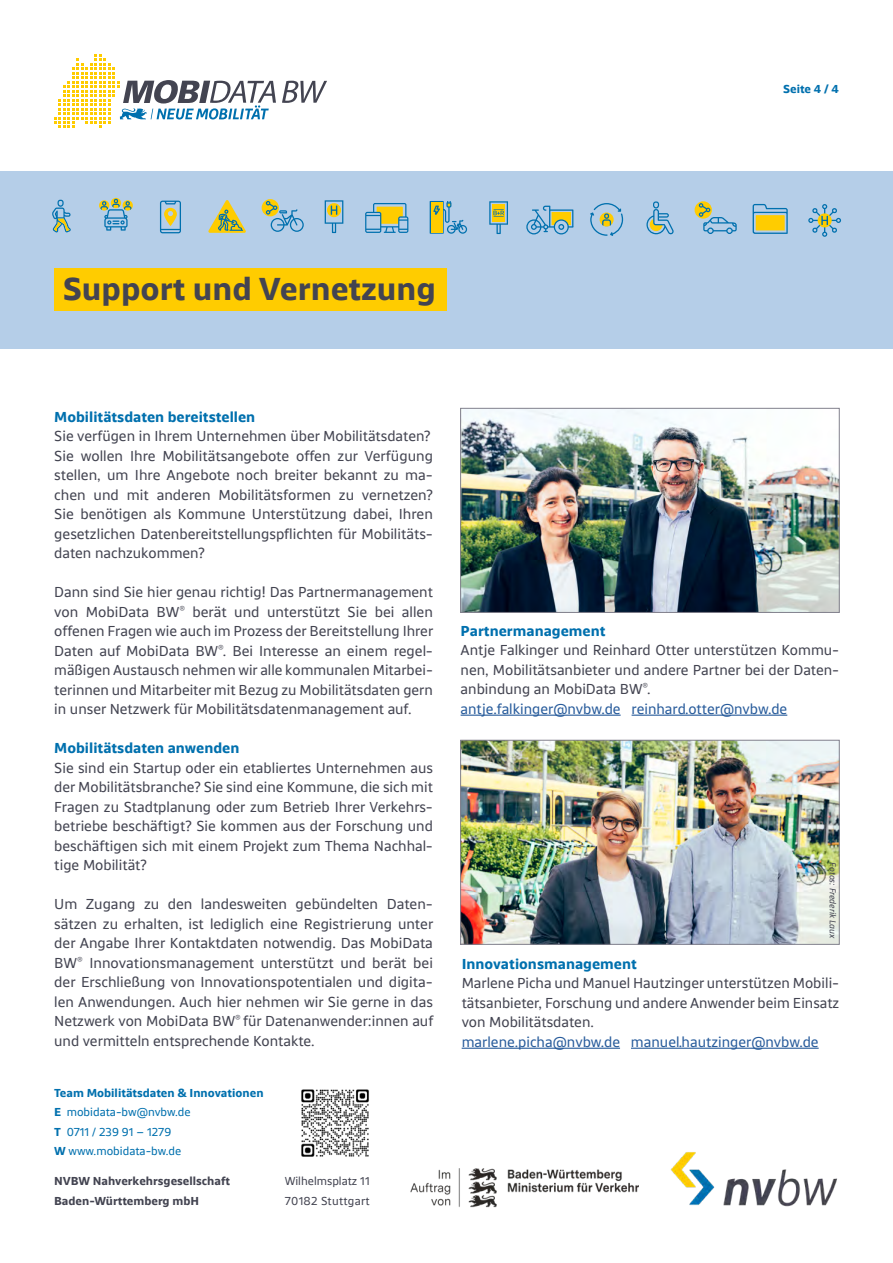
<style>
.page{position:relative;width:893px;height:1263px;background:#fff}
.page>*{position:absolute;margin:0;border:0;box-sizing:border-box;transform-origin:0 0}
.t1{font:700 33px "Typewalk 1965";color:#434451}
.t2{font:15px/19.5px "Typewalk 1965";color:#434451}
.t3{font:700 15px "Typewalk 1965";color:#0070ae}
.t4{font:15px "Typewalk 1965";color:#275b9b}
.t5{font:12px/19.5px "Typewalk 1965";color:#0070ae}
.t6{font:700 12px/19.5px "Typewalk 1965";color:#434451}
.t7{font:12px/19.5px "Typewalk 1965";color:#434451}
.t8{font:700 12px "Typewalk 1965";color:#0070ae}
.t9{font:italic 9px "Typewalk 1965";color:#434451}
.s1{font-weight:700}
.s2{color:#275b9b}
</style>
<div class="page">
<svg style="left:282px;top:81px;width:45px;height:22px"></svg>
<svg style="left:54px;top:54px;width:222px;height:74px"></svg>
<img style="left:462px;top:742px;width:375px;height:200px">
<div style="left:460px;top:740px;width:379px;height:204px;border:1px solid #82818d"></div>
<img style="left:462px;top:410px;width:375px;height:200px">
<div style="left:460px;top:408px;width:379px;height:204px;border:1px solid #82818d"></div>
<hr style="left:461px;top:715px;width:160px;height:1px;background:#275b9b">
<hr style="left:632px;top:715px;width:155px;height:1px;background:#275b9b">
<hr style="left:462px;top:1048px;width:158px;height:1px;background:#275b9b">
<hr style="left:631px;top:1048px;width:188px;height:1px;background:#275b9b">
<img style="left:670px;top:1152px;width:167px;height:55px">
<img style="left:301px;top:1089px;width:68px;height:68px">
<img style="left:410px;top:1168px;width:228px;height:40px">
<div style="left:0;top:171px;width:893px;height:178px;background:#b5cee8"></div>
<div style="left:54px;top:268px;width:392px;height:42px;background:#fc0"></div>
<svg style="left:489px;top:201px;width:19px;height:33px"></svg>
<svg style="left:365px;top:203px;width:43px;height:30px"></svg>
<svg style="left:430px;top:201px;width:37px;height:33px"></svg>
<svg style="left:526px;top:206px;width:47px;height:28px"></svg>
<svg style="left:100px;top:199px;width:32px;height:32px"></svg>
<svg style="left:160px;top:201px;width:21px;height:32px"></svg>
<svg style="left:646px;top:201px;width:28px;height:34px"></svg>
<svg style="left:208px;top:200px;width:38px;height:33px"></svg>
<svg style="left:262px;top:199px;width:17px;height:17px"></svg>
<svg style="left:266px;top:201px;width:38px;height:31px"></svg>
<div style="left:695px;top:201px;width:17px;height:18px;background:#fc0;border-radius:50%"></div>
<svg style="left:699px;top:203px;width:38px;height:31px"></svg>
<svg style="left:753px;top:204px;width:35px;height:30px"></svg>
<svg style="left:52px;top:200px;width:19px;height:32px"></svg>
<svg style="left:325px;top:200px;width:18px;height:33px"></svg>
<svg style="left:808px;top:204px;width:33px;height:33px"></svg>
<svg style="left:590px;top:203px;width:33px;height:33px"></svg>
<p class="t8" style="left:783px;top:82px;width:57px">Seite 4 / 4</p>
<h1 class="t1" style="left:63px;top:270px;width:375px">Support und Vernetzung</h1>
<p class="t3" style="left:54px;top:408px;width:202px">Mobilitätsdaten bereitstellen</p>
<p class="t2" style="left:54px;top:427px;width:380px">Sie verfügen in Ihrem Unternehmen über Mobilitätsdaten?<br>Sie wollen Ihre Mobilitätsangebote offen zur Verfügung stellen, um Ihre Angebote noch breiter bekannt zu ma&shy;chen und mit anderen Mobilitätsformen zu vernetzen?<br>Sie benötigen als Kommune Unterstützung dabei, Ihren gesetzlichen Datenbereitstellungspflichten für Mobilitäts&shy;daten nachzukommen?</p>
<p class="t2" style="left:54px;top:583px;width:381px">Dann sind Sie hier genau richtig! Das Partnermanagement von MobiData BW<sup>®</sup> berät und unterstützt Sie bei allen offenen Fragen wie auch im Prozess der Bereitstellung Ihrer Daten auf MobiData BW<sup>®</sup>. Bei Interesse an einem regel&shy;mäßigen Austausch nehmen wir alle kommunalen Mitarbei&shy;terinnen und Mitarbeiter mit Bezug zu Mobilitätsdaten gern in unser Netzwerk für Mobilitätsdatenmanagement auf.</p>
<p class="t3" style="left:54px;top:739px;width:187px">Mobilitätsdaten anwenden</p>
<p class="t2" style="left:54px;top:758px;width:380px;text-align:justify">Sie sind ein Startup oder ein etabliertes Unternehmen aus der Mobilitätsbranche? Sie sind eine Kommune, die sich mit Fragen zu Stadtplanung oder zum Betrieb Ihrer Verkehrs&shy;betriebe beschäftigt? Sie kommen aus der Forschung und beschäftigen sich mit einem Projekt zum Thema Nachhal&shy;tige Mobilität?</p>
<p class="t2" style="left:54px;top:895px;width:381px">Um Zugang zu den landesweiten gebündelten Daten&shy;sätzen zu erhalten, ist lediglich eine Registrierung unter der Angabe Ihrer Kontaktdaten notwendig. Das MobiData BW<sup>®</sup> Innovationsmanagement unterstützt und berät bei der Erschließung von Innovationspotentialen und digita&shy;len Anwendungen. Auch hier nehmen wir Sie gerne in das Netzwerk von MobiData BW<sup>®</sup> für Datenanwender:innen auf und vermitteln entsprechende Kontakte.</p>
<p class="t5" style="left:54px;top:1083px;width:211px"><span class="s1">Team Mobilitätsdaten &amp; Innovationen<br>E</span> mobidata-bw@nvbw.de<br><span class="s1">T</span> 0711 / 239 91 – 1279<br><span class="s1">W</span> www.mobidata-bw.de</p>
<p class="t6" style="left:54px;top:1172px;width:177px">NVBW Nahverkehrsgesellschaft<br>Baden-Württemberg mbH</p>
<p class="t7" style="left:285px;top:1172px;width:86px">Wilhelmsplatz 11<br>70182 Stuttgart</p>
<p class="t3" style="left:461px;top:622px;width:146px">Partnermanagement</p>
<p class="t2" style="left:461px;top:641px;width:380px">Antje Falkinger und Reinhard Otter unterstützen Kommu&shy;nen, Mobilitätsanbieter und andere Partner bei der Daten&shy;anbindung an MobiData BW<sup>®</sup>.<br><span class="s2">antje.falkinger@nvbw.de reinhard.otter@nvbw.de</span></p>
<p class="t9" style="left:838px;top:862px;width:78px;rotate:90deg">Fotos: Frederik Laux</p>
<p class="t3" style="left:462px;top:955px;width:177px">Innovationsmanagement</p>
<p class="t2" style="left:462px;top:974px;width:379px;text-align:justify">Marlene Picha und Manuel Hautzinger unterstützen Mobili&shy;tätsanbieter, Forschung und andere Anwender beim Einsatz von Mobilitätsdaten.</p>
<p class="t4" style="left:462px;top:1033px;width:358px">marlene.picha@nvbw.de manuel.hautzinger@nvbw.de</p>
</div>
